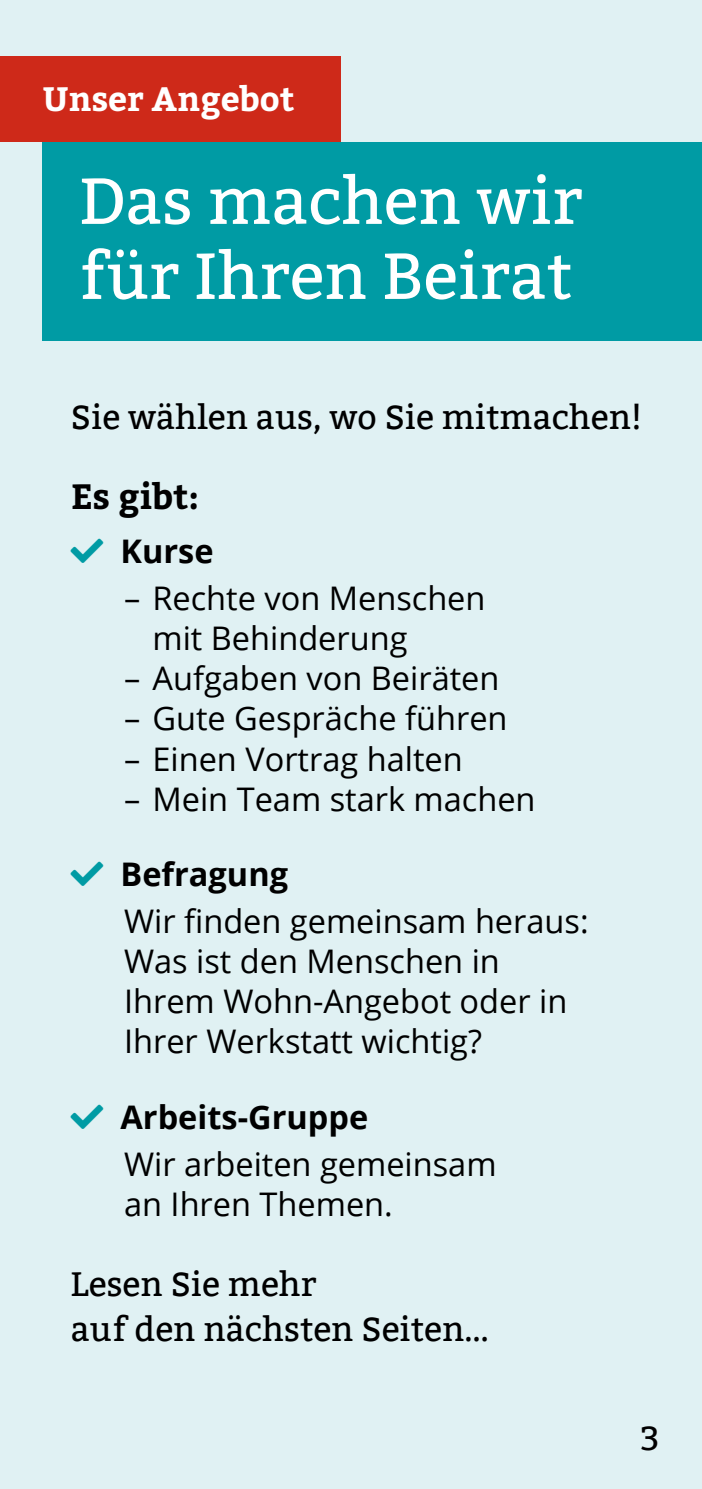
<style>
.page{position:relative;width:702px;height:1489px;background:#fff}
.page>*{position:absolute;margin:0;border:0;box-sizing:border-box;transform-origin:0 0}
.HL_2{font:65px "Bitter";color:#fff}
.HL_3{font:700 35px "Bitter";color:#000}
.Introtext_Abstand_5{font:33.75px/45px "Bitter";color:#000}
.HL_1{font:700 33.75px "Bitter";color:#fff}
.Liste_sub_pur{font:32.5px/40px "Open Sans";color:#000}
.Liste_sub{font:32.5px/40px "Open Sans";color:#000}
.Liste_Haken_Ober{font:700 32.5px "Open Sans";color:#000}
.Liste_Haken_Abstand_1{font:700 32.5px "Open Sans";color:#000}
.s1{color:#009ba4}
</style>
<div class="page">
<div style="left:0;top:0;width:702px;height:1488px;background:#e0f1f3"></div>
<div style="left:0;top:57px;width:340px;height:85px;background:#ce2919"></div>
<div style="left:43px;top:142px;width:659px;height:198px;background:#009ba4"></div>
<h1 class="HL_1" style="left:43px;top:79px;width:253px">Unser Angebot</h1>
<h1 class="HL_2" style="left:78px;top:163px;width:506px">Das machen wir</h1>
<h1 class="HL_2" style="left:78px;top:238px;width:496px">für Ihren Beirat</h1>
<p class="Introtext_Abstand_5" style="left:71px;top:395px;width:572px">Sie wählen aus, wo Sie mitmachen!</p>
<h3 class="HL_3" style="left:71px;top:475px;width:130px">Es gibt:</h3>
<p class="Liste_Haken_Abstand_1" style="left:71px;top:528px;width:144px"><span class="s1">■</span> Kurse</p>
<p class="Liste_sub" style="left:152px;top:577px;width:334px;text-indent:-28px">– Rechte von Menschen mit Behinderung</p>
<p class="Liste_sub" style="left:124px;top:657px;width:377px">– Aufgaben von Beiräten</p>
<p class="Liste_sub" style="left:124px;top:697px;width:385px">– Gute Gespräche führen</p>
<p class="Liste_sub" style="left:124px;top:737px;width:340px">– Einen Vortrag halten</p>
<p class="Liste_sub" style="left:124px;top:777px;width:413px">– Mein Team stark machen</p>
<p class="Liste_Haken_Ober" style="left:71px;top:851px;width:219px"><span class="s1">■</span> Befragung</p>
<p class="Liste_sub_pur" style="left:124px;top:900px;width:466px">Wir finden gemeinsam heraus:<br>Was ist den Menschen in<br>Ihrem Wohn-Angebot oder in<br>Ihrer Werkstatt wichtig?</p>
<p class="Liste_Haken_Ober" style="left:71px;top:1093px;width:299px"><span class="s1">■</span> Arbeits-Gruppe</p>
<p class="Liste_sub_pur" style="left:124px;top:1143px;width:374px">Wir arbeiten gemeinsam an Ihren Themen.</p>
<p class="Introtext_Abstand_5" style="left:71px;top:1262px;width:419px">Lesen Sie mehr<br>auf den nächsten Seiten…</p>
<p class="Introtext_Abstand_5" style="left:640px;top:1415px;width:20px">3</p>
</div>
